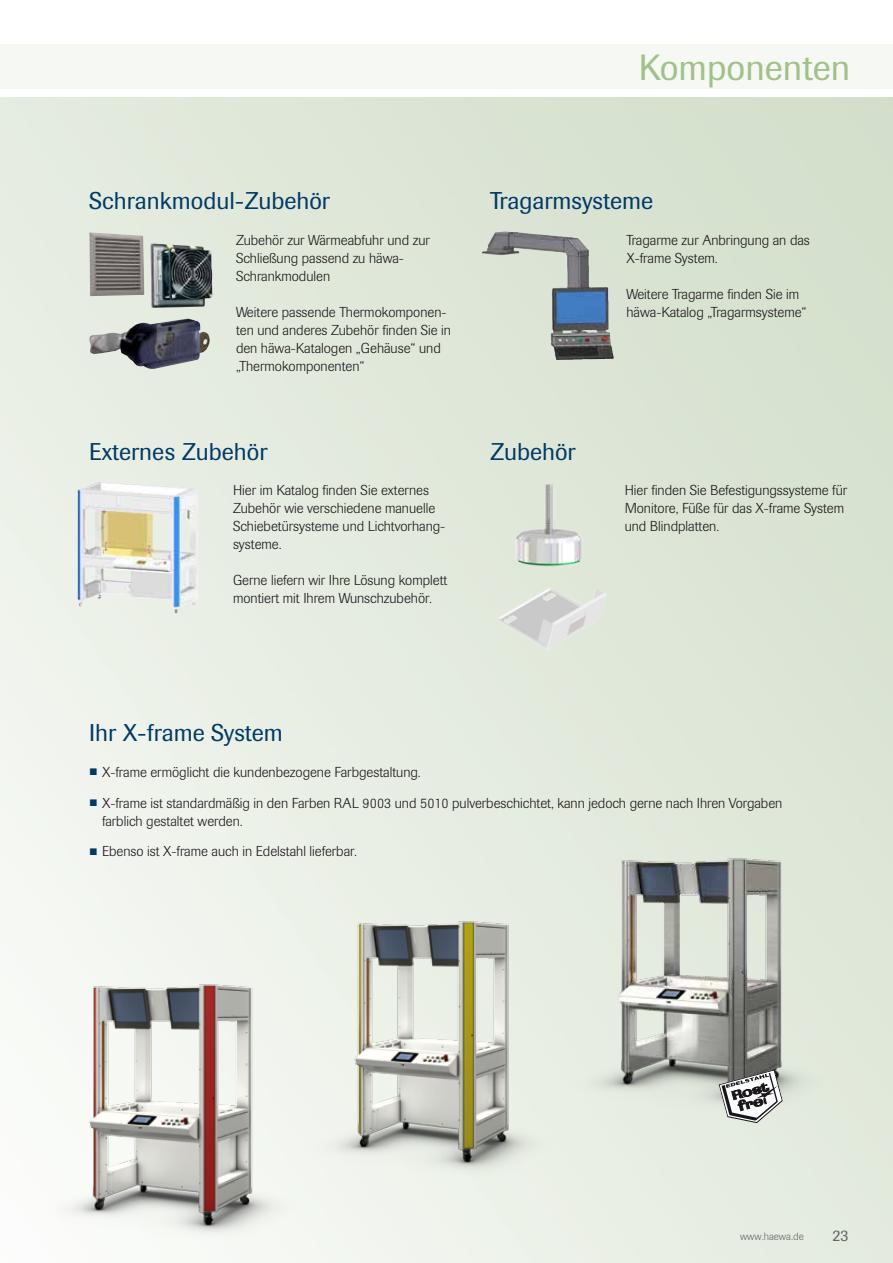
<style>
.page{position:relative;width:893px;height:1263px;background:#fff}
.page>*{position:absolute;margin:0;border:0;box-sizing:border-box;transform-origin:0 0}
.t1{font:36px "Imago";color:#a1c189}
.t2{font:24px "Imago";color:#003a66}
.t3{font:15.9px "Imago";color:#646567}
.t4{font:300 14.25px/18px "Imago";color:#1a171c}
.t5{font:300 10.5px "Imago";color:#646567}
.s1{font-family:"Arial";font-weight:400;color:#003a66}
</style>
<div class="page">
<div style="left:0;top:45px;width:893px;height:44px;background:#f6f8f4"></div>
<img style="left:491px;top:581px;width:121px;height:76px">
<img style="left:24px;top:910px;width:292px;height:337px">
<img style="left:293px;top:848px;width:277px;height:337px">
<img style="left:553px;top:784px;width:293px;height:338px">
<img style="left:89px;top:232px;width:124px;height:76px">
<img style="left:482px;top:232px;width:132px;height:128px">
<img style="left:89px;top:318px;width:121px;height:51px">
<svg style="left:719px;top:1069px;width:68px;height:61px"></svg>
<img style="left:64px;top:462px;width:146px;height:170px">
<img style="left:506px;top:475px;width:87px;height:97px">
<h1 class="t1" style="left:639px;top:47px;width:213px">Komponenten</h1>
<h2 class="t2" style="left:89px;top:187px;width:242px">Schrankmodul-Zubehör</h2>
<h2 class="t2" style="left:490px;top:187px;width:165px">Tragarmsysteme</h2>
<p class="t4" style="left:236px;top:231px;width:195px">Zubehör zur Wärmeabfuhr und zur<br>Schließung passend zu häwa-<br>Schrankmodulen</p>
<p class="t4" style="left:236px;top:303px;width:216px">Weitere passende Thermokomponen&shy;ten und anderes Zubehör finden Sie in den häwa-Katalogen „Gehäuse“ und „Thermokomponenten“</p>
<p class="t4" style="left:626px;top:231px;width:185px">Tragarme zur Anbringung an das<br>X-frame System.</p>
<p class="t4" style="left:626px;top:285px;width:182px">Weitere Tragarme finden Sie im häwa-Katalog „Tragarmsysteme“</p>
<h2 class="t2" style="left:89px;top:438px;width:180px">Externes Zubehör</h2>
<p class="t4" style="left:233px;top:482px;width:214px">Hier im Katalog finden Sie externes<br>Zubehör wie verschiedene manuelle<br>Schiebetürsysteme und Lichtvorhang&shy;systeme.</p>
<p class="t4" style="left:233px;top:572px;width:216px">Gerne liefern wir Ihre Lösung komplett montiert mit Ihrem Wunschzubehör.</p>
<h2 class="t2" style="left:490px;top:438px;width:87px">Zubehör</h2>
<p class="t4" style="left:625px;top:482px;width:224px">Hier finden Sie Befestigungssysteme für<br>Monitore, Füße für das X-frame System und Blindplatten.</p>
<h2 class="t2" style="left:89px;top:718px;width:195px">Ihr X-frame System</h2>
<p class="t4" style="left:89px;top:763px;width:333px"><span class="s1">■</span> X-frame ermöglicht die kundenbezogene Farbgestaltung.</p>
<p class="t4" style="left:102px;top:794px;width:682px;text-indent:-13px"><span class="s1">■</span> X-frame ist standardmäßig in den Farben RAL 9003 und 5010 pulverbeschichtet, kann jedoch gerne nach Ihren Vorgaben farblich gestaltet werden.</p>
<p class="t4" style="left:89px;top:843px;width:269px"><span class="s1">■</span> Ebenso ist X-frame auch in Edelstahl lieferbar.</p>
<p class="t5" style="left:740px;top:1230px;width:65px">www.haewa.de</p>
<p class="t3" style="left:832px;top:1226px;width:17px">23</p>
</div>
